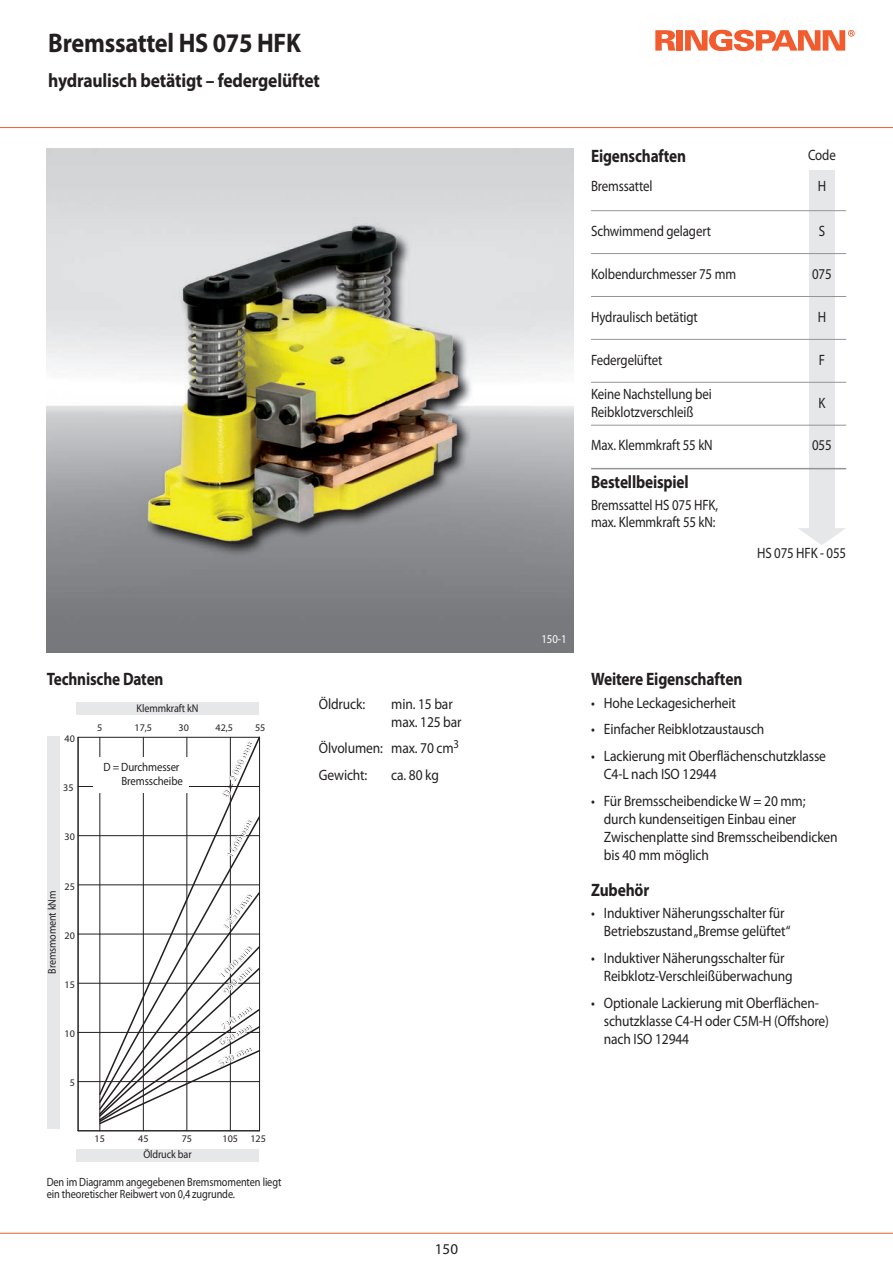
<style>
.page{position:relative;width:893px;height:1263px;background:#fff}
.page>*{position:absolute;margin:0;border:0;box-sizing:border-box;transform-origin:0 0}
.t1{font:700 27px "Myriad Pro";letter-spacing:-.01em;color:#231f20;scale:.9 1}
.t2{font:700 19.5px "Myriad Pro";letter-spacing:-.01em;color:#231f20;scale:.9 1}
.t3{font:700 18px "Myriad Pro";letter-spacing:-.01em;color:#231f20;scale:.85 1}
.t4{font:700 18px "Myriad Pro";letter-spacing:-.01em;color:#231f20;scale:.86 1}
.t5{font:15px/18px "Myriad Pro";letter-spacing:-.01em;color:#231f20;scale:.9 1}
.t6{font:15px/18px "Myriad Pro";letter-spacing:-.01em;color:#231f20;scale:.86 1}
.t7{font:15px "Myriad Pro";letter-spacing:-.01em;color:#231f20}
.t8{font:12px/12px "Myriad Pro";letter-spacing:-.01em;color:#231f20;scale:.86 1}
.t9{font:12px/14.4px "Myriad Pro";letter-spacing:-.01em;color:#231f20;text-align:right;scale:.9 1}
.t10{font:12px "Myriad";color:#fff;scale:.9 1}
.t11{font:11.25px "Myriad Pro";letter-spacing:-.01em;color:#231f20;scale:.9 1}
.t12{font:700 10.05px "Myriad";color:#231f20}
.t13{font:10.05px "Myriad Pro";color:#231f20}
.s1{font-weight:400}
</style>
<div class="page">
<hr style="left:0;top:127px;width:893px;height:1px;background:#f15b2e">
<hr style="left:0;top:1233px;width:893px;height:1px;background:#f15b2e">
<img style="left:47px;top:149px;width:527px;height:504px">
<svg style="left:675px;top:30px;width:2px;height:21px"></svg>
<svg style="left:655px;top:30px;width:20px;height:21px"></svg>
<div style="left:677px;top:30px;width:6px;height:21px;background:#f15b2e"></div>
<svg style="left:685px;top:30px;width:170px;height:21px"></svg>
<div style="left:809px;top:171px;width:25px;height:362px;background:#e6e7e9"></div>
<svg style="left:798px;top:528px;width:47px;height:17px"></svg>
<hr style="left:100px;top:737px;width:1px;height:394px;background:#231f20">
<hr style="left:143px;top:737px;width:1px;height:394px;background:#231f20">
<hr style="left:187px;top:737px;width:1px;height:394px;background:#231f20">
<hr style="left:230px;top:737px;width:1px;height:394px;background:#231f20">
<hr style="left:259px;top:737px;width:1px;height:394px;background:#231f20">
<hr style="left:78px;top:737px;width:1px;height:394px;background:#231f20">
<hr style="left:78px;top:1130px;width:181px;height:1px;background:#231f20">
<hr style="left:78px;top:1081px;width:182px;height:1px;background:#231f20">
<hr style="left:78px;top:1032px;width:182px;height:1px;background:#231f20">
<hr style="left:78px;top:983px;width:182px;height:1px;background:#231f20">
<hr style="left:78px;top:934px;width:182px;height:1px;background:#231f20">
<hr style="left:78px;top:884px;width:182px;height:1px;background:#231f20">
<hr style="left:78px;top:835px;width:182px;height:1px;background:#231f20">
<hr style="left:78px;top:786px;width:182px;height:1px;background:#231f20">
<hr style="left:78px;top:737px;width:182px;height:1px;background:#231f20">
<svg style="left:98px;top:736px;width:163px;height:79px"></svg>
<svg style="left:98px;top:815px;width:163px;height:76px"></svg>
<svg style="left:98px;top:891px;width:163px;height:234px"></svg>
<svg style="left:226px;top:819px;width:28px;height:40px"></svg>
<svg style="left:222px;top:741px;width:32px;height:57px"></svg>
<div style="left:47px;top:736px;width:13px;height:392px;background:#e6e7e9"></div>
<div style="left:76px;top:702px;width:183px;height:13px;background:#e6e7e9"></div>
<div style="left:76px;top:1149px;width:183px;height:12px;background:#e6e7e9"></div>
<div style="left:94px;top:757px;width:95px;height:36px;background:#fff"></div>
<hr style="left:591px;top:210px;width:255px;height:1px;background:#939598">
<hr style="left:591px;top:253px;width:255px;height:1px;background:#939598">
<hr style="left:591px;top:296px;width:255px;height:1px;background:#939598">
<hr style="left:591px;top:339px;width:255px;height:1px;background:#939598">
<hr style="left:591px;top:382px;width:255px;height:1px;background:#939598">
<hr style="left:591px;top:425px;width:255px;height:1px;background:#939598">
<hr style="left:591px;top:468px;width:255px;height:1px;background:#939598">
<p class="t1" style="left:48px;top:32px;width:282px">Bremssattel HS 075 HFK</p>
<p class="t2" style="left:48px;top:73px;width:303px">hydraulisch betätigt – federgelüftet</p>
<p class="t3" style="left:47px;top:673px;width:139px">Technische Daten</p>
<p class="t11" style="left:137px;top:704px;width:70px">Klemmkraft kN</p>
<p class="t13" style="left:65px;top:735px;width:12px">40</p>
<p class="t13" style="left:63px;top:784px;width:12px">35</p>
<p class="t13" style="left:65px;top:833px;width:12px">30</p>
<p class="t11" style="left:48px;top:974px;width:94px;rotate:-90deg">Bremsmoment kNm</p>
<p class="t13" style="left:65px;top:882px;width:12px">25</p>
<p class="t13" style="left:65px;top:932px;width:12px">20</p>
<p class="t13" style="left:65px;top:981px;width:12px">15</p>
<p class="t13" style="left:65px;top:1030px;width:12px">10</p>
<p class="t13" style="left:70px;top:1079px;width:7px">5</p>
<p class="t13" style="left:97px;top:724px;width:7px">5</p>
<p class="t13" style="left:134px;top:724px;width:19px">17,5</p>
<p class="t13" style="left:179px;top:724px;width:12px">30</p>
<p class="t13" style="left:215px;top:724px;width:19px">42,5</p>
<p class="t13" style="left:255px;top:724px;width:12px">55</p>
<p class="t9" style="left:103px;top:761px;width:90px">D = Durchmesser<br>Bremsscheibe</p>
<p class="t12" style="left:222px;top:795px;width:62px;rotate:-66deg">D <span class="s1">=</span> 2000 mm</p>
<p class="t12" style="left:226px;top:855px;width:44px;rotate:-61deg">1600 mm</p>
<p class="t12" style="left:222px;top:926px;width:44px;rotate:-53deg">1250 mm</p>
<p class="t12" style="left:218px;top:975px;width:44px;rotate:-46deg">1000 mm</p>
<p class="t12" style="left:222px;top:989px;width:38px;rotate:-42deg">900 mm</p>
<p class="t12" style="left:219px;top:1025px;width:38px;rotate:-34deg">710 mm</p>
<p class="t12" style="left:218px;top:1040px;width:38px;rotate:-30deg">630 mm</p>
<p class="t12" style="left:217px;top:1060px;width:38px;rotate:-25deg">520 mm</p>
<p class="t13" style="left:95px;top:1134px;width:12px">15</p>
<p class="t13" style="left:138px;top:1134px;width:12px">45</p>
<p class="t13" style="left:182px;top:1134px;width:12px">75</p>
<p class="t13" style="left:223px;top:1134px;width:45px">105 125</p>
<p class="t11" style="left:143px;top:1150px;width:55px">Öldruck bar</p>
<p class="t8" style="left:47px;top:1177px;width:274px">Den im Diagramm angegebenen Bremsmomenten liegt ein theoretischer Reibwert von 0,4 zugrunde.</p>
<p class="t5" style="left:319px;top:696px;width:53px">Öldruck:</p>
<p class="t5" style="left:391px;top:696px;width:80px">min. 15 bar max. 125 bar</p>
<p class="t5" style="left:319px;top:736px;width:157px;line-height:26.5px">Ölvolumen: max. 70 cm<sup>3<br></sup>Gewicht:</p>
<p class="t5" style="left:391px;top:767px;width:55px">ca. 80 kg</p>
<p class="t7" style="left:435px;top:1244px;width:25px">150</p>
<p class="t3" style="left:591px;top:150px;width:113px">Eigenschaften</p>
<p class="t6" style="left:808px;top:147px;width:34px">Code</p>
<p class="t6" style="left:591px;top:179px;width:73px">Bremssattel</p>
<p class="t6" style="left:818px;top:179px;width:11px">H</p>
<p class="t6" style="left:591px;top:223px;width:141px">Schwimmend gelagert</p>
<p class="t6" style="left:819px;top:223px;width:9px">S</p>
<p class="t6" style="left:591px;top:266px;width:170px">Kolbendurchmesser 75 mm</p>
<p class="t6" style="left:812px;top:266px;width:24px">075</p>
<p class="t6" style="left:591px;top:309px;width:125px">Hydraulisch betätigt</p>
<p class="t6" style="left:818px;top:309px;width:11px">H</p>
<p class="t6" style="left:591px;top:352px;width:84px">Federgelüftet</p>
<p class="t6" style="left:819px;top:352px;width:9px">F</p>
<p class="t6" style="left:591px;top:386px;width:142px">Keine Nachstellung bei<br>Reibklotzverschleiß</p>
<p class="t6" style="left:818px;top:395px;width:10px">K</p>
<p class="t6" style="left:591px;top:438px;width:143px">Max. Klemmkraft 55 kN</p>
<p class="t6" style="left:812px;top:438px;width:24px">055</p>
<p class="t3" style="left:591px;top:475px;width:116px">Bestellbeispiel</p>
<p class="t6" style="left:591px;top:497px;width:149px;line-height:17.2px">Bremssattel HS 075 HFK, max. Klemmkraft 55 kN:</p>
<p class="t6" style="left:757px;top:545px;width:105px">HS 075 HFK - 055</p>
<p class="t10" style="left:541px;top:634px;width:29px">150-1</p>
<p class="t4" style="left:591px;top:673px;width:178px">Weitere Eigenschaften</p>
<p class="t5" style="left:591px;top:695px;width:162px">• Hohe Leckagesicherheit</p>
<p class="t5" style="left:591px;top:721px;width:194px">• Einfacher Reibklotzaustausch</p>
<p class="t5" style="left:604px;top:748px;width:248px;text-indent:-13px">• Lackierung mit Oberflächenschutzklasse<br>C4-L nach ISO 12944</p>
<p class="t5" style="left:604px;top:793px;width:261px;text-indent:-13px">• Für Bremsscheibendicke W = 20 mm; durch kundenseitigen Einbau einer<br>Zwischenplatte sind Brems scheibendicken bis 40 mm möglich</p>
<p class="t4" style="left:591px;top:883px;width:69px">Zubehör</p>
<p class="t5" style="left:604px;top:905px;width:209px;text-indent:-13px">• Induktiver Näherungsschalter für<br>Betriebszustand „Bremse gelüftet“</p>
<p class="t5" style="left:604px;top:950px;width:211px;text-indent:-13px">• Induktiver Näherungsschalter für<br>Reibklotz-Verschleißüberwachung</p>
<p class="t5" style="left:604px;top:995px;width:252px;text-indent:-13px">• Optionale Lackierung mit Oberflächen&shy;schutzklasse C4-H oder C5M-H (Offshore) nach ISO 12944</p>
</div>
